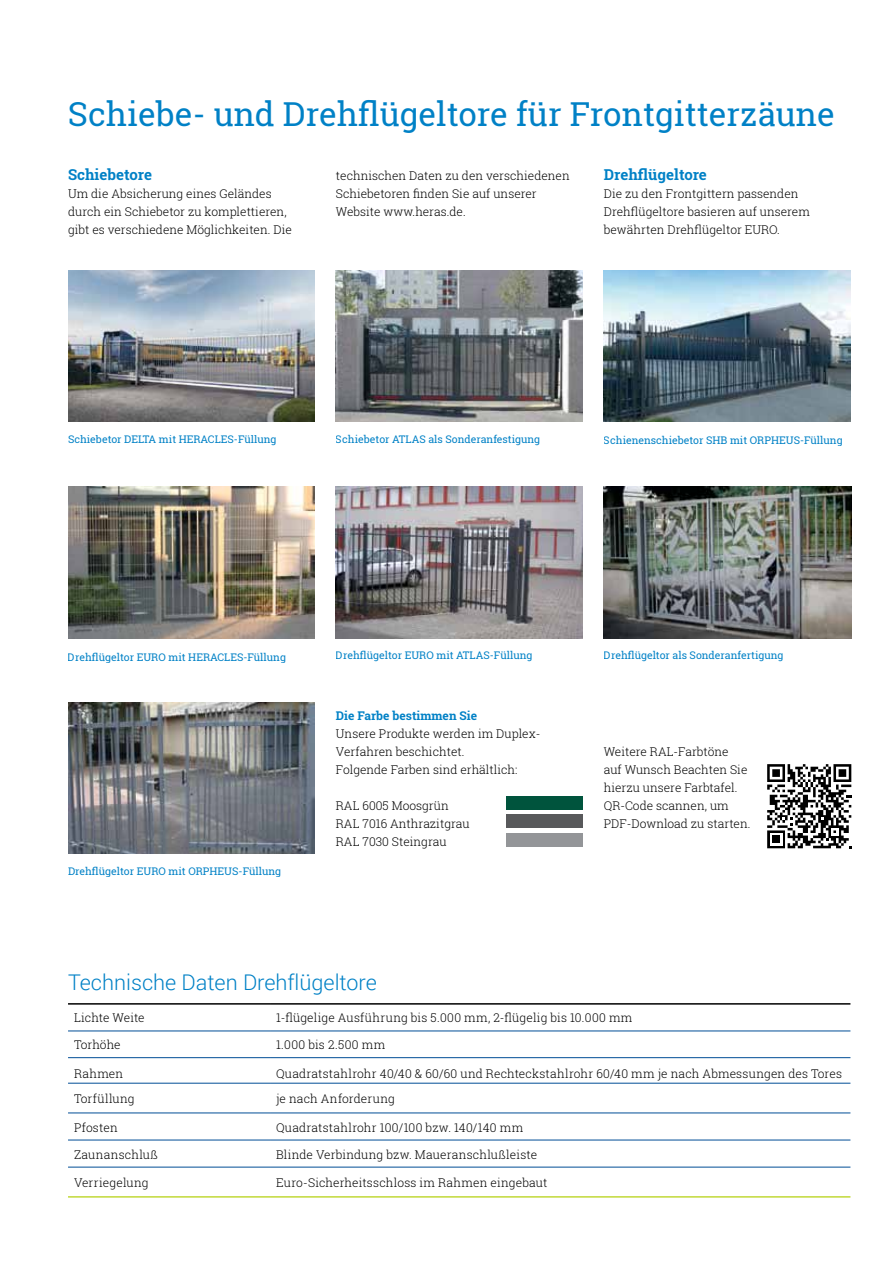
<style>
.page{position:relative;width:893px;height:1263px;background:#fff}
.page>*{position:absolute;margin:0;border:0;box-sizing:border-box;transform-origin:0 0}
.t1{font:33px "Roboto Slab";color:#0081c6}
.t2{font:300 21.6px "Roboto";color:#0081c6}
.t3{font:700 15px "Roboto Slab";color:#0081c6}
.t4{font:300 12px/18px "Roboto Slab";color:#000}
.t5{font:300 12px "Roboto Slab";letter-spacing:.02em;color:#000}
.t6{font:700 12px "Roboto Slab";color:#0081c6}
.t7{font:300 12px "Roboto Slab";letter-spacing:.035em;color:#000}
.t8{font:300 12px "Roboto Slab";letter-spacing:.03em;color:#000}
.t9{font:10.5px "Roboto Slab";color:#0081c6}
</style>
<div class="page">
<hr style="left:68px;top:1196px;width:202px;height:1px;background:#c1d837">
<hr style="left:270px;top:1196px;width:580px;height:1px;background:#c1d837">
<hr style="left:68px;top:1030px;width:202px;height:1px;background:#004e96">
<hr style="left:270px;top:1030px;width:580px;height:1px;background:#004e96">
<hr style="left:68px;top:1057px;width:202px;height:1px;background:#004e96">
<hr style="left:270px;top:1057px;width:580px;height:1px;background:#004e96">
<hr style="left:68px;top:1083px;width:202px;height:1px;background:#004e96">
<hr style="left:270px;top:1083px;width:580px;height:1px;background:#004e96">
<hr style="left:68px;top:1112px;width:202px;height:1px;background:#004e96">
<hr style="left:270px;top:1112px;width:580px;height:1px;background:#004e96">
<hr style="left:68px;top:1140px;width:202px;height:1px;background:#004e96">
<hr style="left:270px;top:1140px;width:580px;height:1px;background:#004e96">
<hr style="left:68px;top:1003px;width:202px;height:2px;background:#000">
<hr style="left:270px;top:1003px;width:580px;height:2px;background:#000">
<hr style="left:68px;top:1167px;width:202px;height:1px;background:#004e96">
<hr style="left:270px;top:1167px;width:580px;height:1px;background:#004e96">
<div style="left:506px;top:796px;width:77px;height:14px;background:#00543d"></div>
<div style="left:506px;top:815px;width:77px;height:13px;background:#58595b"></div>
<div style="left:506px;top:833px;width:77px;height:13px;background:#939598"></div>
<svg style="left:767px;top:764px;width:85px;height:85px"></svg>
<svg style="left:767px;top:764px;width:84px;height:84px"></svg>
<img style="left:68px;top:270px;width:247px;height:152px">
<img style="left:604px;top:270px;width:246px;height:152px">
<img style="left:336px;top:270px;width:247px;height:152px">
<img style="left:68px;top:487px;width:247px;height:152px">
<img style="left:604px;top:486px;width:247px;height:153px">
<img style="left:336px;top:487px;width:247px;height:152px">
<img style="left:68px;top:702px;width:247px;height:152px">
<h1 class="t1" style="left:68px;top:91px;width:768px">Schiebe- und Drehflügeltore für Frontgitterzäune</h1>
<p class="t3" style="left:68px;top:164px;width:85px">Schiebetore</p>
<p class="t4" style="left:68px;top:184px;width:225px">Um die Absicherung eines Geländes durch ein Schiebetor zu komplettieren, gibt es verschiedene Möglichkeiten. Die</p>
<p class="t4" style="left:336px;top:166px;width:235px">technischen Daten zu den verschiedenen<br>Schiebetoren finden Sie auf unserer<br>Website www.heras.de.</p>
<p class="t3" style="left:604px;top:164px;width:105px">Drehflügeltore</p>
<p class="t4" style="left:604px;top:184px;width:208px">Die zu den Frontgittern passenden<br>Drehflügeltore basieren auf unserem bewährten Drehflügeltor EURO.</p>
<p class="t9" style="left:68px;top:432px;width:210px">Schiebetor DELTA mit HERACLES-Füllung</p>
<p class="t9" style="left:336px;top:432px;width:206px">Schiebetor ATLAS als Sonderanfestigung</p>
<p class="t9" style="left:604px;top:433px;width:240px">Schienenschiebetor SHB mit ORPHEUS-Füllung</p>
<p class="t9" style="left:68px;top:650px;width:219px">Drehflügeltor EURO mit HERACLES-Füllung</p>
<p class="t9" style="left:336px;top:648px;width:198px">Drehflügeltor EURO mit ATLAS-Füllung</p>
<p class="t9" style="left:604px;top:648px;width:181px">Drehflügeltor als Sonderanfertigung</p>
<p class="t9" style="left:68px;top:864px;width:215px">Drehflügeltor EURO mit ORPHEUS-Füllung</p>
<p class="t6" style="left:336px;top:707px;width:143px">Die Farbe bestimmen Sie</p>
<p class="t4" style="left:336px;top:724px;width:206px">Unsere Produkte werden im Duplex-<br>Verfahren beschichtet.<br>Folgende Farben sind erhältlich:</p>
<p class="t4" style="left:336px;top:796px;width:135px">RAL 6005 Moosgrün<br>RAL 7016 Anthrazitgrau<br>RAL 7030 Steingrau</p>
<h2 class="t2" style="left:68px;top:967px;width:310px">Technische Daten Drehflügeltore</h2>
<p class="t4" style="left:604px;top:742px;width:148px">Weitere RAL-Farbtöne<br>auf Wunsch Beachten Sie hierzu unsere Farbtafel.<br>QR-Code scannen, um<br>PDF-Download zu starten.</p>
<p class="t4" style="left:74px;top:1009px;width:72px">Lichte Weite</p>
<p class="t4" style="left:276px;top:1009px;width:358px">1-flügelige Ausführung bis 5.000 mm, 2-flügelig bis 10.000 mm</p>
<p class="t4" style="left:74px;top:1035px;width:48px">Torhöhe</p>
<p class="t7" style="left:276px;top:1036px;width:111px">1.000 bis 2.500 mm</p>
<p class="t4" style="left:74px;top:1064px;width:51px">Rahmen</p>
<p class="t4" style="left:276px;top:1064px;width:567px">Quadratstahlrohr 40/40 &amp; 60/60 und Rechteckstahlrohr 60/40 mm je nach Abmessungen des Tores</p>
<p class="t8" style="left:74px;top:1090px;width:62px">Torfüllung</p>
<p class="t4" style="left:276px;top:1089px;width:120px">je nach Anforderung</p>
<p class="t4" style="left:74px;top:1118px;width:45px">Pfosten</p>
<p class="t5" style="left:276px;top:1119px;width:249px">Quadratstahlrohr 100/100 bzw. 140/140 mm</p>
<p class="t5" style="left:74px;top:1146px;width:85px">Zaunanschluß</p>
<p class="t4" style="left:276px;top:1145px;width:263px">Blinde Verbindung bzw. Maueranschlußleiste</p>
<p class="t4" style="left:74px;top:1173px;width:76px">Verriegelung</p>
<p class="t4" style="left:276px;top:1173px;width:273px">Euro-Sicherheitsschloss im Rahmen eingebaut</p>
</div>
